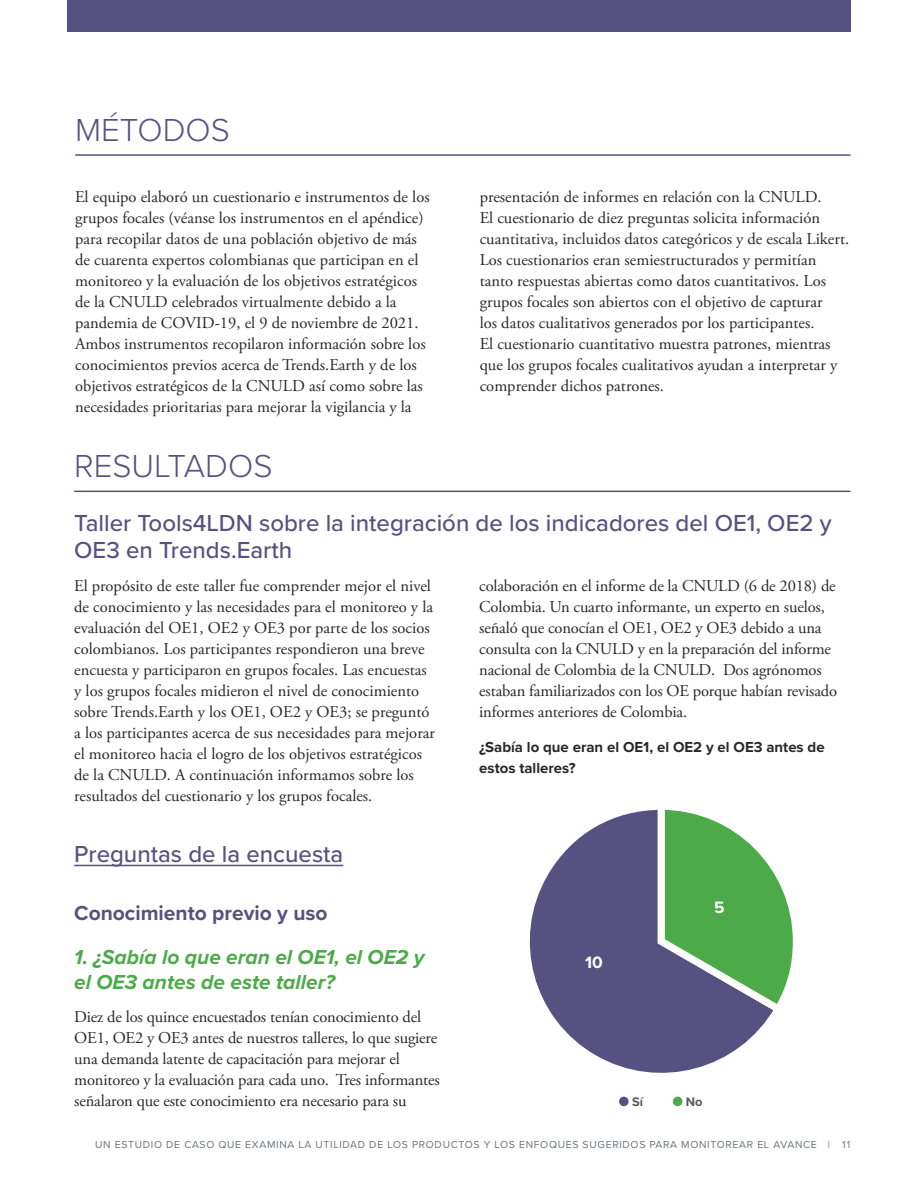
<style>
.page{position:relative;width:918px;height:1188px;background:#fff}
.page>*{position:absolute;margin:0;border:0;box-sizing:border-box;transform-origin:0 0}
.Methods_Results{font:300 33px "Proxima Nova";color:#575181}
.Heading_2{font:500 24px/27px "Proxima Nova";color:#575181}
.Heading_4{font:italic 700 21px/25.5px "Proxima Nova";color:#4cab48}
.Heading_2-2{font:700 21px "Proxima Nova";color:#575181}
.t1{font:700 17.1px "Proxima Nova";color:#fff}
.Body_text{font:16.5px/21px "Adobe Garamond Pro";color:#292829}
.Figure_Label{font:700 15px/21px "Proxima Nova";color:#292829}
.t2{font:700 12.9px "Proxima Nova";color:#58595b}
.t3{font:10.5px "Proxima Nova";letter-spacing:.065em;color:#69747c}
.s1{color:#6f7980}
</style>
<div class="page">
<div style="left:67px;top:0;width:784px;height:32px;background:#575181"></div>
<hr style="left:75px;top:154px;width:775px;height:2px;background:#575181">
<hr style="left:74px;top:491px;width:776px;height:1px;background:#575181">
<hr style="left:74px;top:865px;width:269px;height:1px;background:#575181">
<svg style="left:529px;top:810px;width:239px;height:263px"></svg>
<svg style="left:652px;top:809px;width:141px;height:210px"></svg>
<div style="left:619px;top:1097px;width:10px;height:9px;background:#575181;border-radius:50%"></div>
<div style="left:673px;top:1097px;width:9px;height:9px;background:#4cab48;border-radius:50%"></div>
<p class="Methods_Results" style="left:75px;top:105px;width:156px">MÉTODOS</p>
<p class="Body_text" style="left:75px;top:187px;width:356px">El equipo elaboró un cuestionario e instrumentos de los grupos focales (véanse los instrumentos en el apéndice) para recopilar datos de una población objetivo de más de cuarenta expertos colombianas que participan en el monitoreo y la evaluación de los objetivos estratégicos de la CNULD celebrados virtualmente debido a la pandemia de COVID-19, el 9 de noviembre de 2021.<br>Ambos instrumentos recopilaron información sobre los conocimientos previos acerca de Trends.Earth y de los objetivos estratégicos de la CNULD así como sobre las necesidades prioritarias para mejorar la vigilancia y la</p>
<p class="Body_text" style="left:480px;top:187px;width:371px">presentación de informes en relación con la CNULD.<br>El cuestionario de diez preguntas solicita información cuantitativa, incluidos datos categóricos y de escala Likert.<br>Los cuestionarios eran semiestructurados y permitían tanto respuestas abiertas como datos cuantitativos. Los grupos focales son abiertos con el objetivo de capturar<br>los datos cualitativos generados por los participantes.<br>El cuestionario cuantitativo muestra patrones, mientras que los grupos focales cualitativos ayudan a interpretar y comprender dichos patrones.</p>
<p class="Methods_Results" style="left:74px;top:441px;width:200px">RESULTADOS</p>
<p class="Heading_2" style="left:74px;top:509px;width:759px">Taller Tools4LDN sobre la integración de los indicadores del OE1, OE2 y<br>OE3 en Trends.Earth</p>
<p class="Body_text" style="left:74px;top:576px;width:362px">El propósito de este taller fue comprender mejor el nivel de conocimiento y las necesidades para el monitoreo y la evaluación del OE1, OE2 y OE3 por parte de los socios colombianos. Los participantes respondieron una breve encuesta y participaron en grupos focales. Las encuestas y los grupos focales midieron el nivel de conocimiento sobre Trends.Earth y los OE1, OE2 y OE3; se preguntó a los participantes acerca de sus necesidades para mejorar el monitoreo hacia el logro de los objetivos estratégicos de la CNULD. A continuación informamos sobre los resultados del cuestionario y los grupos focales.</p>
<p class="Body_text" style="left:479px;top:576px;width:359px">colaboración en el informe de la CNULD (6 de 2018) de Colombia. Un cuarto informante, un experto en suelos, señaló que conocían el OE1, OE2 y OE3 debido a una consulta con la CNULD y en la preparación del informe nacional de Colombia de la CNULD. Dos agrónomos estaban familiarizados con los OE porque habían revisado informes anteriores de Colombia.</p>
<p class="Figure_Label" style="left:479px;top:736px;width:347px">¿Sabía lo que eran el OE1, el OE2 y el OE3 antes de estos talleres?</p>
<p class="Heading_2" style="left:74px;top:839px;width:271px">Preguntas de la encuesta</p>
<p class="Heading_2-2" style="left:74px;top:897px;width:255px">Conocimiento previo y uso</p>
<p class="Heading_4" style="left:74px;top:944px;width:352px">1. ¿Sabía lo que eran el OE1, el OE2 y el OE3 antes de este taller?</p>
<p class="Body_text" style="left:74px;top:1007px;width:367px">Diez de los quince encuestados tenían conocimiento del OE1, OE2 y OE3 antes de nuestros talleres, lo que sugiere una demanda latente de capacitación para mejorar el monitoreo y la evaluación para cada uno. Tres informantes señalaron que este conocimiento era necesario para su</p>
<p class="t1" style="left:585px;top:950px;width:19px">10</p>
<p class="t1" style="left:714px;top:894px;width:12px">5</p>
<p class="t2" style="left:632px;top:1092px;width:12px">Sí</p>
<p class="t2" style="left:686px;top:1092px;width:18px">No</p>
<p class="t3" style="left:95px;top:1137px;width:757px">UN ESTUDIO DE CASO QUE EXAMINA LA UTILIDAD DE LOS PRODUCTOS Y LOS ENFOQUES SUGERIDOS PARA MONITOREAR EL AVANCE <span class="s1">| 11</span></p>
</div>
